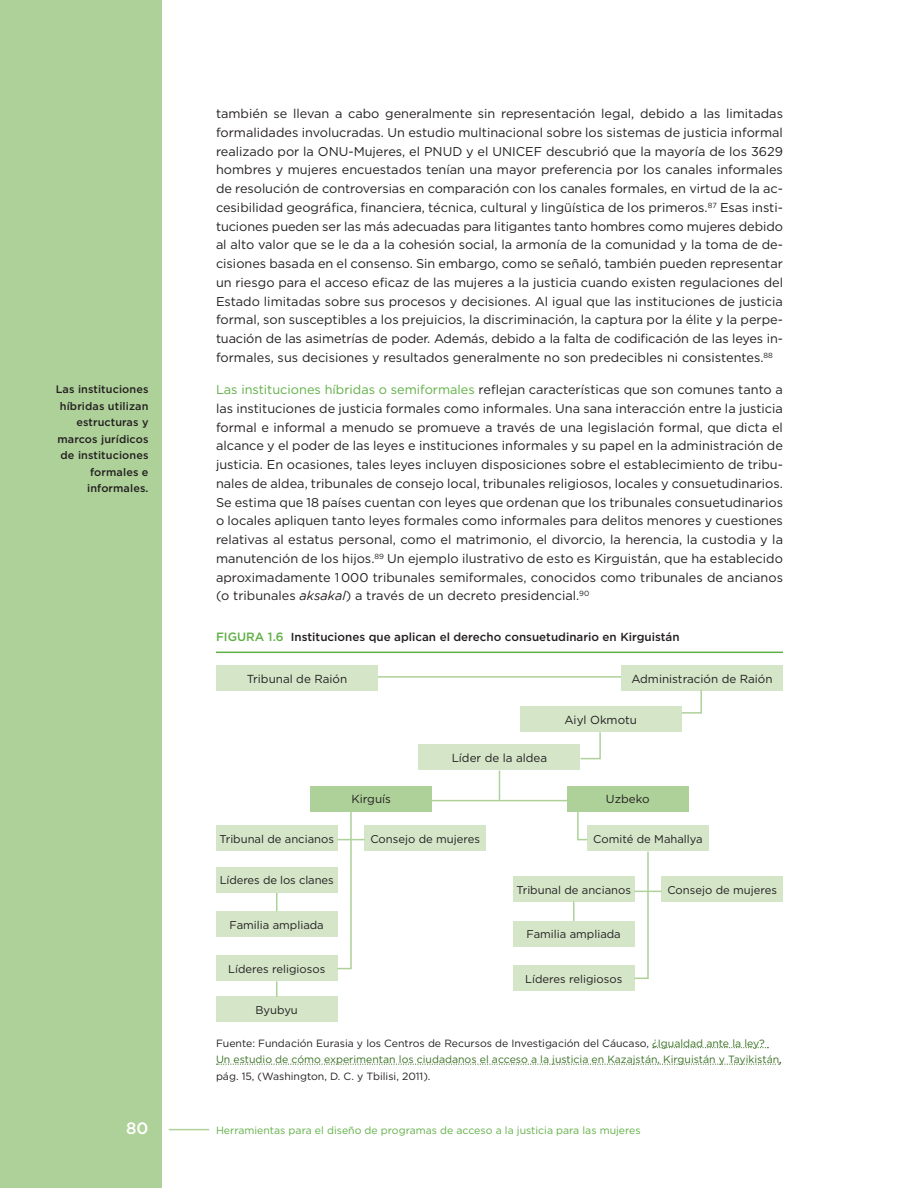
<style>
.page{position:relative;width:918px;height:1188px;background:#fff}
.page>*{position:absolute;margin:0;border:0;box-sizing:border-box;transform-origin:0 0}
.t1{font:500 16.5px "Gotham";color:#fff}
.body_paragraph{font:12.75px/18.8px "Gotham";color:#231f20}
.diagram_text{font:11.7px "Gotham";color:#231f20}
.figure_title{font:500 11.7px "Gotham";color:#231f20}
.diagram_text_small{font:11.25px "Gotham";color:#231f20}
.side_note{font:500 10.8px/16.5px "Gotham";letter-spacing:.01em;color:#231f20;text-align:right}
.sources_and_referenc{font:10.5px/16.5px "Gotham";color:#397123}
.t2{font:10.5px "Gotham";color:#5fb045}
.s1{color:#5fb045}
.s2{font-style:italic}
.s3{font-size:12px;color:#5fb045}
.s4{color:#231f20}
</style>
<div class="page">
<div style="left:0;top:0;width:162px;height:1188px;background:#aed199"></div>
<hr style="left:169px;top:1129px;width:40px;height:1px;background:#aed199">
<hr style="left:216px;top:652px;width:567px;height:1px;background:#5fb045">
<svg style="left:653px;top:1047px;width:115px;height:1px"></svg>
<svg style="left:217px;top:1064px;width:563px;height:1px"></svg>
<div style="left:216px;top:665px;width:162px;height:26px;background:#d4e5c8"></div>
<div style="left:621px;top:665px;width:162px;height:26px;background:#d4e5c8"></div>
<div style="left:520px;top:706px;width:162px;height:26px;background:#d4e5c8"></div>
<div style="left:418px;top:745px;width:162px;height:25px;background:#d4e5c8"></div>
<div style="left:310px;top:786px;width:122px;height:26px;background:#aed199"></div>
<div style="left:216px;top:826px;width:122px;height:25px;background:#d4e5c8"></div>
<div style="left:216px;top:867px;width:122px;height:25px;background:#d4e5c8"></div>
<div style="left:216px;top:911px;width:122px;height:26px;background:#d4e5c8"></div>
<div style="left:513px;top:965px;width:121px;height:26px;background:#d4e5c8"></div>
<div style="left:216px;top:997px;width:122px;height:25px;background:#d4e5c8"></div>
<div style="left:567px;top:786px;width:121px;height:26px;background:#aed199"></div>
<div style="left:587px;top:826px;width:122px;height:25px;background:#d4e5c8"></div>
<div style="left:662px;top:877px;width:121px;height:25px;background:#d4e5c8"></div>
<div style="left:364px;top:826px;width:122px;height:25px;background:#d4e5c8"></div>
<div style="left:513px;top:877px;width:121px;height:25px;background:#d4e5c8"></div>
<div style="left:513px;top:921px;width:121px;height:25px;background:#d4e5c8"></div>
<div style="left:216px;top:956px;width:122px;height:25px;background:#d4e5c8"></div>
<hr style="left:378px;top:676px;width:243px;height:2px;background:#aed199">
<hr style="left:432px;top:800px;width:135px;height:1px;background:#aed199">
<svg style="left:681px;top:690px;width:21px;height:24px"></svg>
<svg style="left:579px;top:732px;width:22px;height:28px"></svg>
<svg style="left:577px;top:812px;width:12px;height:29px"></svg>
<svg style="left:336px;top:812px;width:28px;height:158px"></svg>
<svg style="left:633px;top:851px;width:29px;height:129px"></svg>
<svg style="left:499px;top:771px;width:1px;height:29px"></svg>
<svg style="left:276px;top:893px;width:2px;height:18px"></svg>
<svg style="left:573px;top:902px;width:2px;height:19px"></svg>
<svg style="left:276px;top:981px;width:2px;height:16px"></svg>
<p class="side_note" style="left:56px;top:381px;width:94px">Las instituciones híbridas utilizan estructuras y marcos jurídicos de instituciones formales e informales.</p>
<p class="body_paragraph" style="left:216px;top:104px;width:569px">también se llevan a cabo generalmente sin representación legal, debido a las limitadas formalidades involucradas. Un estudio multinacional sobre los sistemas de justicia informal realizado por la ONU-Mujeres, el PNUD y el UNICEF descubrió que la mayoría de los 3629 hombres y mujeres encuestados tenían una mayor preferencia por los canales informales de resolución de controversias en comparación con los canales formales, en virtud de la ac&shy;cesibilidad geográfica, financiera, técnica, cultural y lingüística de los primeros.<sup>87</sup> Esas insti&shy;tuciones pueden ser las más adecuadas para litigantes tanto hombres como mujeres debido al alto valor que se le da a la cohesión social, la armonía de la comunidad y la toma de de&shy;cisiones basada en el consenso. Sin embargo, como se señaló, también pueden representar un riesgo para el acceso eficaz de las mujeres a la justicia cuando existen regulaciones del Estado limitadas sobre sus procesos y decisiones. Al igual que las instituciones de justicia formal, son susceptibles a los prejuicios, la discriminación, la captura por la élite y la perpe&shy;tuación de las asimetrías de poder. Además, debido a la falta de codificación de las leyes in&shy;formales, sus decisiones y resultados generalmente no son predecibles ni consistentes.<sup>88</sup></p>
<p class="body_paragraph" style="left:216px;top:380px;width:569px;text-align:justify"><span class="s1">Las instituciones híbridas o semiformales</span> reflejan características que son comunes tanto a las instituciones de justicia formales como informales. Una sana interacción entre la justicia formal e informal a menudo se promueve a través de una legislación formal, que dicta el alcance y el poder de las leyes e instituciones informales y su papel en la administración de justicia. En ocasiones, tales leyes incluyen disposiciones sobre el establecimiento de tribu&shy;nales de aldea, tribunales de consejo local, tribunales religiosos, locales y consuetudinarios.<br>Se estima que 18 países cuentan con leyes que ordenan que los tribunales consuetudinarios o locales apliquen tanto leyes formales como informales para delitos menores y cuestiones relativas al estatus personal, como el matrimonio, el divorcio, la herencia, la custodia y la manutención de los hijos.<sup>89</sup> Un ejemplo ilustrativo de esto es Kirguistán, que ha establecido aproximadamente 1 000 tribunales semiformales, conocidos como tribunales de ancianos (o tribunales <span class="s2">aksakal</span>) a través de un decreto presidencial.<sup>90</sup></p>
<p class="figure_title" style="left:216px;top:630px;width:465px"><span class="s3">FIGURA 1.6</span> Instituciones que aplican el derecho consuetudinario en Kirguistán</p>
<p class="diagram_text" style="left:247px;top:671px;width:102px">Tribunal de Raión</p>
<p class="diagram_text" style="left:631px;top:671px;width:143px">Administración de Raión</p>
<p class="diagram_text" style="left:564px;top:712px;width:74px">Aiyl Okmotu</p>
<p class="diagram_text" style="left:452px;top:751px;width:97px">Líder de la aldea</p>
<p class="diagram_text" style="left:351px;top:792px;width:41px">Kirguís</p>
<p class="diagram_text_small" style="left:219px;top:832px;width:116px">Tribunal de ancianos</p>
<p class="diagram_text_small" style="left:220px;top:873px;width:115px">Líderes de los clanes</p>
<p class="diagram_text_small" style="left:230px;top:917px;width:96px">Familia ampliada</p>
<p class="diagram_text" style="left:606px;top:792px;width:45px">Uzbeko</p>
<p class="diagram_text_small" style="left:593px;top:832px;width:111px">Comité de Mahallya</p>
<p class="diagram_text_small" style="left:370px;top:832px;width:111px">Consejo de mujeres</p>
<p class="diagram_text_small" style="left:516px;top:883px;width:116px">Tribunal de ancianos</p>
<p class="diagram_text_small" style="left:527px;top:927px;width:96px">Familia ampliada</p>
<p class="diagram_text_small" style="left:667px;top:883px;width:111px">Consejo de mujeres</p>
<p class="diagram_text_small" style="left:228px;top:962px;width:99px">Líderes religiosos</p>
<p class="diagram_text_small" style="left:256px;top:1003px;width:44px">Byubyu</p>
<p class="diagram_text_small" style="left:525px;top:971px;width:99px">Líderes religiosos</p>
<p class="sources_and_referenc" style="left:216px;top:1034px;width:567px"><span class="s4">Fuente: Fundación Eurasia y los Centros de Recursos de Investigación del Cáucaso,</span> ¿Igualdad ante la ley?<br>Un estudio de cómo experimentan los ciudadanos el acceso a la justicia en Kazajstán, Kirguistán y Tayikistán<span class="s4">, pág. 15, (Washington, D. C. y Tbilisi, 2011).</span></p>
<p class="t1" style="left:126px;top:1119px;width:24px">80</p>
<p class="t2" style="left:216px;top:1123px;width:426px">Herramientas para el diseño de programas de acceso a la justicia para las mujeres</p>
</div>
